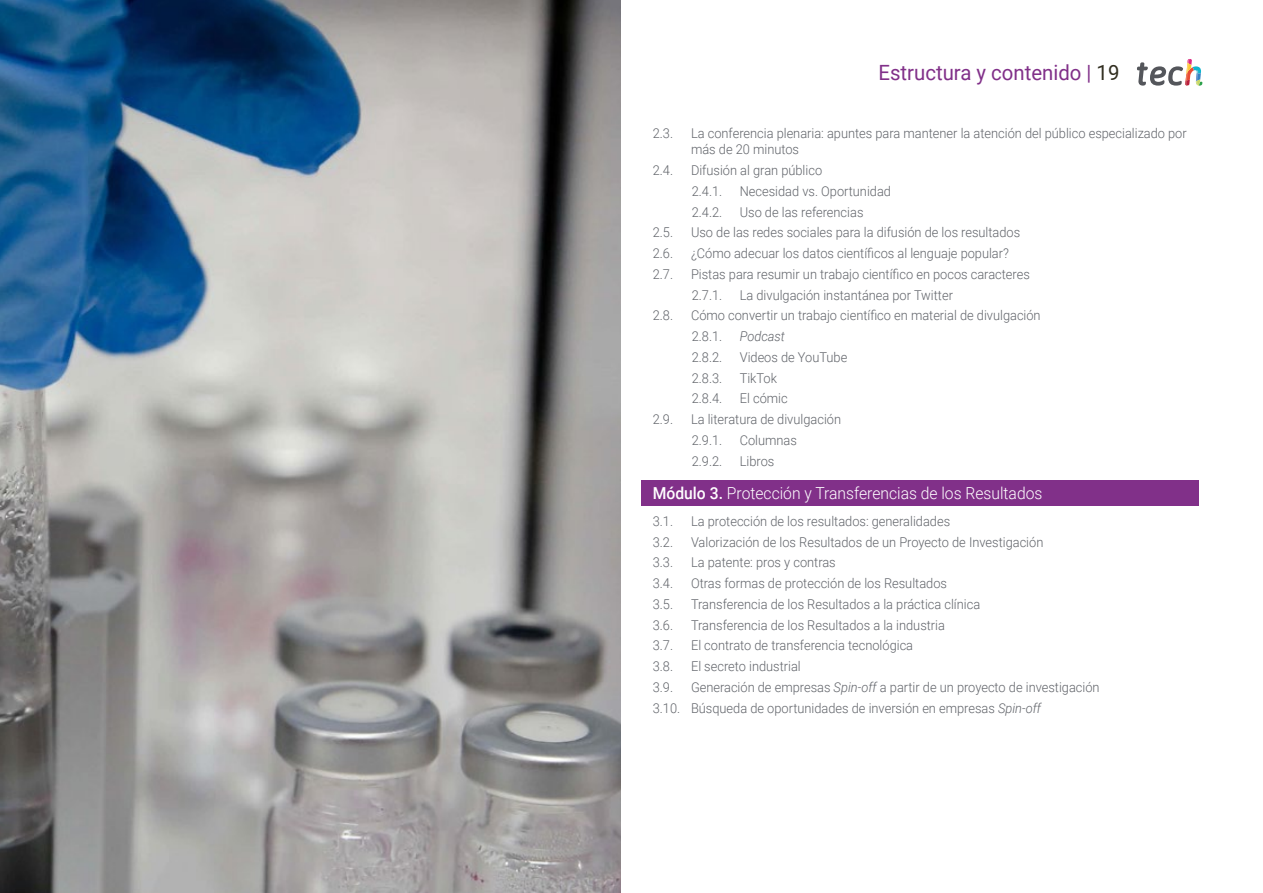
<style>
.page{position:relative;width:1263px;height:893px;background:#fff}
.page>*{position:absolute;margin:0;border:0;box-sizing:border-box;transform-origin:0 0}
.t1{font:21px "Roboto";color:#813089}
.t2{font:300 16.5px "Roboto";color:#fff;scale:.95 1}
.t3{font:300 13.5px/20.7px "Roboto";color:#61646a;scale:.95 1}
.t4{font:italic 300 13.5px "Roboto";color:#61646a;scale:.95 1}
.s1{color:#312e20}
.s2{font-weight:500}
.s3{font-style:italic}
</style>
<div class="page">
<div style="left:642px;top:480px;width:557px;height:25px;background:#813089"></div>
<img style="left:0;top:0;width:621px;height:893px">
<svg style="left:1137px;top:59px;width:65px;height:27px"></svg>
<h1 class="t1" style="left:878px;top:57px;width:242px">Estructura y contenido | <span class="s1">19</span></h1>
<p class="t3" style="left:653px;top:122px;width:23px">2.3.</p>
<p class="t3" style="left:691px;top:124px;width:523px;line-height:16.5px">La conferencia plenaria: apuntes para mantener la atención del público especializado por más de 20 minutos</p>
<p class="t3" style="left:653px;top:159px;width:23px">2.4.</p>
<p class="t3" style="left:691px;top:159px;width:140px">Difusión al gran público<br>2.4.1.</p>
<p class="t3" style="left:740px;top:180px;width:161px">Necesidad vs. Oportunidad</p>
<p class="t3" style="left:692px;top:201px;width:34px">2.4.2.</p>
<p class="t3" style="left:740px;top:201px;width:132px">Uso de las referencias</p>
<p class="t3" style="left:653px;top:222px;width:23px">2.5.</p>
<p class="t3" style="left:691px;top:222px;width:348px">Uso de las redes sociales para la difusión de los resultados</p>
<p class="t3" style="left:653px;top:242px;width:23px">2.6.</p>
<p class="t3" style="left:691px;top:242px;width:336px">¿Cómo adecuar los datos científicos al lenguaje popular?</p>
<p class="t3" style="left:653px;top:263px;width:23px">2.7.</p>
<p class="t3" style="left:691px;top:263px;width:358px">Pistas para resumir un trabajo científico en pocos caracteres<br>2.7.1.</p>
<p class="t3" style="left:740px;top:284px;width:226px">La divulgación instantánea por Twitter</p>
<p class="t3" style="left:653px;top:305px;width:23px">2.8.</p>
<p class="t3" style="left:691px;top:305px;width:370px">Cómo convertir un trabajo científico en material de divulgación<br>2.8.1.</p>
<p class="t4" style="left:740px;top:327px;width:49px">Podcast</p>
<p class="t3" style="left:692px;top:346px;width:34px">2.8.2.</p>
<p class="t3" style="left:740px;top:346px;width:115px">Videos de YouTube</p>
<p class="t3" style="left:692px;top:367px;width:34px">2.8.3.</p>
<p class="t3" style="left:740px;top:367px;width:41px">TikTok</p>
<p class="t3" style="left:692px;top:388px;width:34px">2.8.4.</p>
<p class="t3" style="left:740px;top:388px;width:52px">El cómic</p>
<p class="t3" style="left:653px;top:408px;width:23px">2.9.</p>
<p class="t3" style="left:691px;top:408px;width:159px">La literatura de divulgación<br>2.9.1.</p>
<p class="t3" style="left:740px;top:429px;width:62px">Columnas</p>
<p class="t3" style="left:692px;top:450px;width:34px">2.9.2.</p>
<p class="t3" style="left:740px;top:450px;width:38px">Libros</p>
<p class="t2" style="left:653px;top:481px;width:412px"><span class="s2">Módulo 3.</span> Protección y Transferencias de los Resultados</p>
<p class="t3" style="left:653px;top:510px;width:23px">3.1.</p>
<p class="t3" style="left:691px;top:510px;width:274px">La protección de los resultados: generalidades</p>
<p class="t3" style="left:653px;top:531px;width:23px">3.2.</p>
<p class="t3" style="left:691px;top:531px;width:372px">Valorización de los Resultados de un Proyecto de Investigación</p>
<p class="t3" style="left:653px;top:552px;width:23px">3.3.</p>
<p class="t3" style="left:691px;top:552px;width:154px">La patente: pros y contras</p>
<p class="t3" style="left:653px;top:572px;width:23px">3.4.</p>
<p class="t3" style="left:691px;top:572px;width:271px">Otras formas de protección de los Resultados</p>
<p class="t3" style="left:653px;top:593px;width:23px">3.5.</p>
<p class="t3" style="left:691px;top:593px;width:306px">Transferencia de los Resultados a la práctica clínica</p>
<p class="t3" style="left:653px;top:614px;width:23px">3.6.</p>
<p class="t3" style="left:691px;top:614px;width:269px">Transferencia de los Resultados a la industria</p>
<p class="t3" style="left:653px;top:635px;width:23px">3.7.</p>
<p class="t3" style="left:691px;top:635px;width:235px">El contrato de transferencia tecnológica</p>
<p class="t3" style="left:653px;top:655px;width:23px">3.8.</p>
<p class="t3" style="left:691px;top:655px;width:117px">El secreto industrial</p>
<p class="t3" style="left:653px;top:676px;width:23px">3.9.</p>
<p class="t3" style="left:653px;top:676px;width:472px;text-indent:38px">Generación de empresas <span class="s3">Spin-off</span> a partir de un proyecto de investigación<br>3.10. Búsqueda de oportunidades de inversión en empresas <span class="s3">Spin-off</span></p>
</div>
